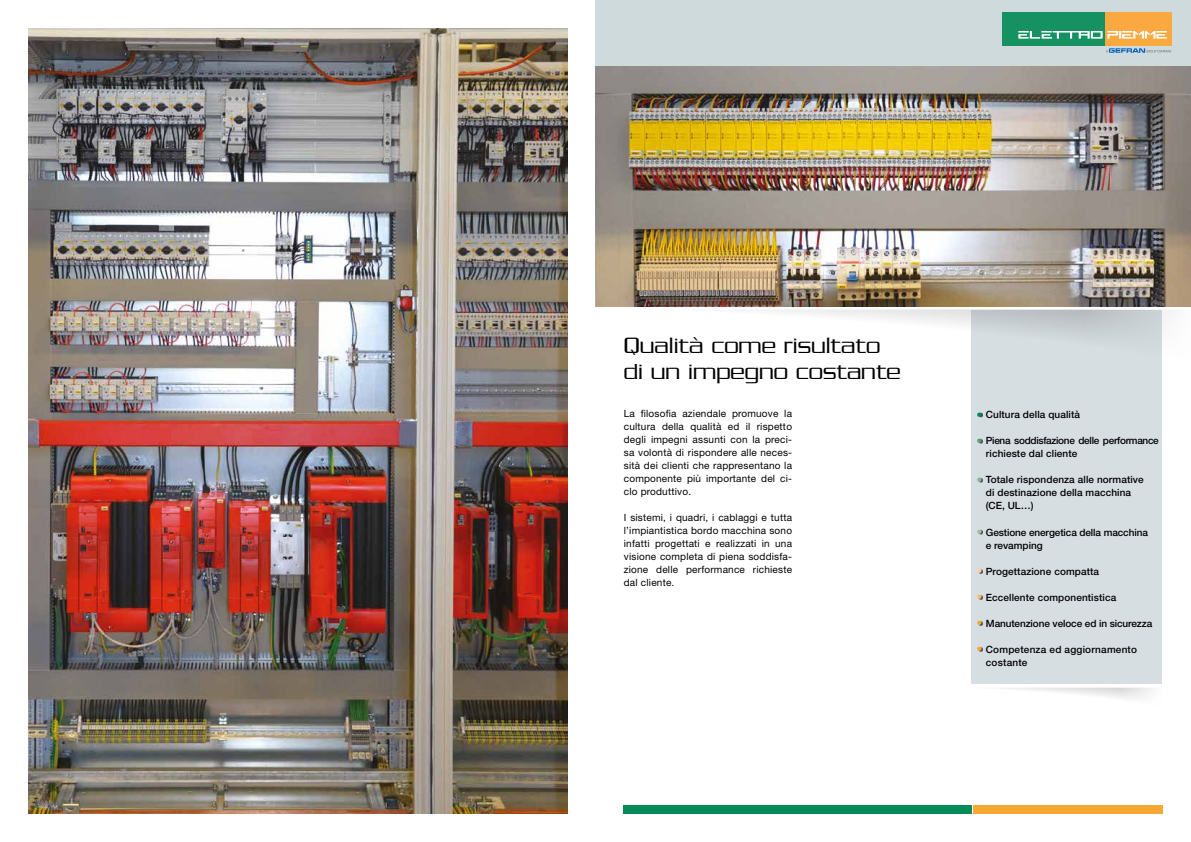
<style>
.page{position:relative;width:1191px;height:842px;background:#fff}
.page>*{position:absolute;margin:0;border:0;box-sizing:border-box;transform-origin:0 0}
.t1{font:300 24px/26px "Serpentine LT";color:#000}
.t2{font:12px/26px "Helvetica Neue LT";color:#f7a833}
.t3{font:12px "Helvetica Neue LT";color:#008b57}
.t4{font:12px "Helvetica Neue LT";color:#5a9f74}
.t5{font:12px "Helvetica Neue LT";color:#8bb595}
.t6{font:12px "Helvetica Neue LT";color:#a0c1a7}
.t7{font:12px "Helvetica Neue LT";color:#fdd298}
.t8{font:12px "Helvetica Neue LT";color:#fbbf6c}
.t9{font:10px/13px "Helvetica Neue LT";letter-spacing:.02em;color:#000;text-align:justify}
.t10{font:500 10px/13px "Helvetica Neue LT";letter-spacing:.01em;color:#000}
.t11{font:500 10px/13px "Helvetica Neue LT";letter-spacing:-.01em;color:#000}
.t12{font:500 10px/13px "Helvetica Neue LT";letter-spacing:-.03em;color:#000}
</style>
<div class="page">
<svg style="left:1003px;top:687px;width:149px;height:11px"></svg>
<div style="left:971px;top:310px;width:191px;height:374px;background:#d7dee2"></div>
<div style="left:977px;top:413px;width:6px;height:239px;background:#000;opacity:.67"></div>
<img style="left:28px;top:28px;width:539px;height:786px">
<div style="left:624px;top:805px;width:348px;height:9px;background:#008b57"></div>
<div style="left:973px;top:805px;width:189px;height:9px;background:#f7a833"></div>
<svg style="left:567px;top:232px;width:600px;height:131px"></svg>
<svg style="left:619px;top:306px;width:572px;height:3px"></svg>
<img style="left:595px;top:65px;width:596px;height:241px">
<div style="left:595px;top:0;width:596px;height:65px;background:#cfdadc"></div>
<div style="left:1001px;top:12px;width:103px;height:34px;background:#159162"></div>
<div style="left:1105px;top:12px;width:66px;height:34px;background:#faa840"></div>
<svg style="left:1018px;top:31px;width:148px;height:8px"></svg>
<svg style="left:1106px;top:48px;width:65px;height:5px"></svg>
<h1 class="t1" style="left:624px;top:332px;width:278px">Qualità come risultato di un impegno costante</h1>
<p class="t9" style="left:624px;top:407px;width:170px">La filosofia aziendale promuove la cultura della qualità ed il rispetto degli impegni assunti con la preci&shy;sa volontà di rispondere alle neces&shy;sità dei clienti che rappresentano la componente più importante del ci&shy;clo produttivo.</p>
<p class="t9" style="left:624px;top:511px;width:170px">I sistemi, i quadri, i cablaggi e tutta l’impiantistica bordo macchina sono infatti progettati e realizzati in una visione completa di piena soddisfa&shy;zione delle performance richieste dal cliente.</p>
<p class="t10" style="left:986px;top:408px;width:96px">Cultura della qualità</p>
<p class="t12" style="left:986px;top:434px;width:174px">Piena soddisfazione delle performance richieste dal cliente</p>
<p class="t10" style="left:986px;top:473px;width:159px">Totale rispondenza alle normative di destinazione della macchina (CE, UL…)</p>
<p class="t11" style="left:986px;top:526px;width:163px">Gestione energetica della macchina e revamping</p>
<p class="t10" style="left:986px;top:565px;width:115px">Progettazione compatta</p>
<p class="t10" style="left:986px;top:591px;width:132px">Eccellente componentistica</p>
<p class="t11" style="left:986px;top:617px;width:168px">Manutenzione veloce ed in sicurezza</p>
<p class="t10" style="left:986px;top:643px;width:153px">Competenza ed aggiornamento costante</p>
<p class="t3" style="left:976px;top:407px;width:7px">•</p>
<p class="t4" style="left:976px;top:433px;width:7px">•</p>
<p class="t5" style="left:976px;top:472px;width:7px">•</p>
<p class="t6" style="left:976px;top:524px;width:7px">•</p>
<p class="t7" style="left:976px;top:563px;width:7px">•</p>
<p class="t8" style="left:976px;top:589px;width:7px">•</p>
<p class="t2" style="left:976px;top:609px;width:7px">• •</p>
</div>
